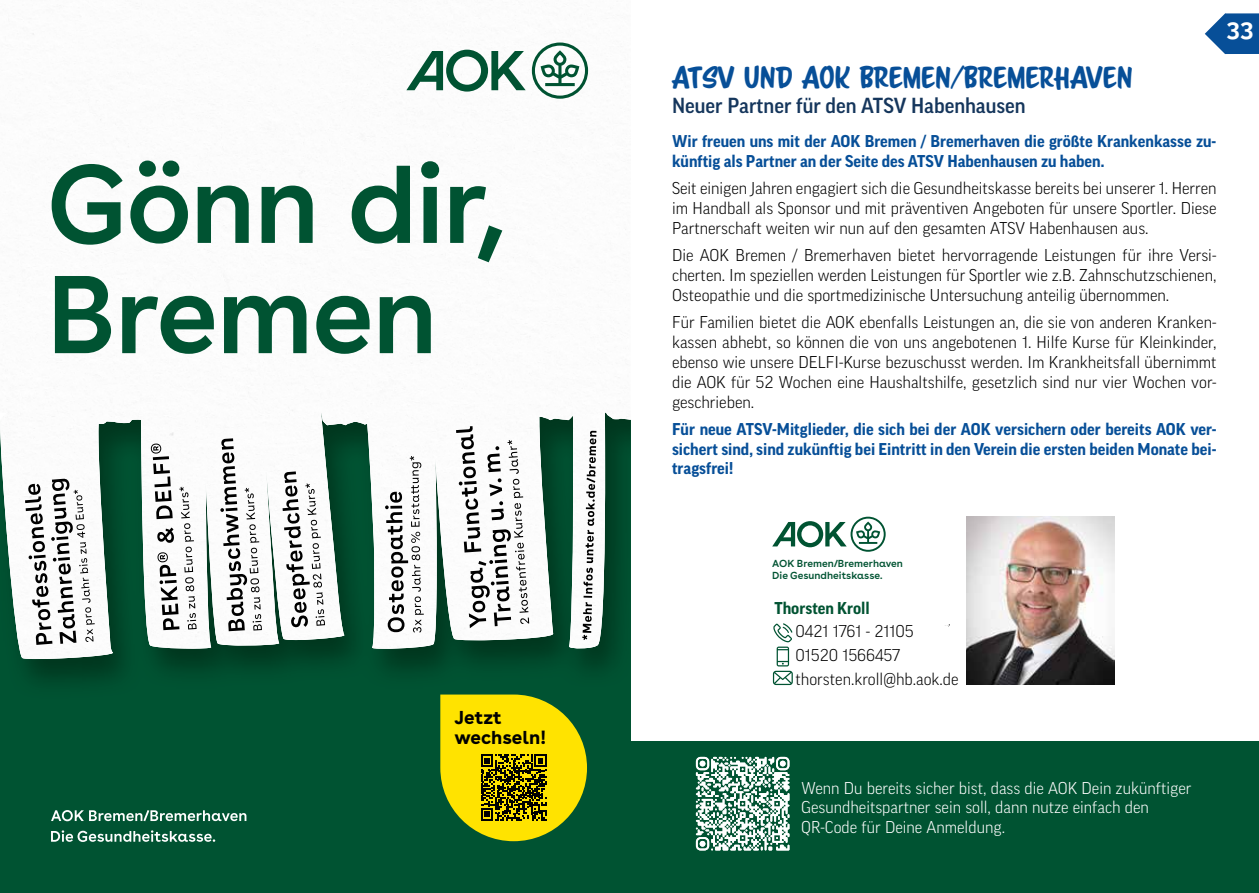
<style>
.page{position:relative;width:1259px;height:893px;background:#fff}
.page>*{position:absolute;margin:0;border:0;box-sizing:border-box;transform-origin:0 0}
.t1{font:600 110.25px/110.2px "AOK Buenos Aires";letter-spacing:-.02em;color:#005332}
.t2{font:27px "Scriptorama Markdown JF";color:#074f98}
.t3{font:700 24px "Raleway";color:#fff}
.t4{font:500 21px "Good Pro";color:#15365c}
.t5{font:700 18.6px/20px "AOK Buenos Aires";color:#000}
.t6{font:300 16.5px/19.8px "Good Pro";color:#000;text-align:justify}
.t7{font:700 16.5px/19.8px "Good Pro";color:#074f98}
.t8{font:300 16.5px/19.8px "Good Pro";color:#fff}
.t9{font:700 16.5px "Good Pro";color:#005332}
.t10{font:600 10.2px/12.3px "AOK Buenos Aires";color:#005332}
</style>
<div class="page">
<div style="left:1225px;top:13px;width:34px;height:41px;background:#074f98"></div>
<svg style="left:1204px;top:13px;width:41px;height:41px"></svg>
<div style="left:0;top:0;width:630px;height:893px;background:#005332"></div>
<img style="left:0;top:0;width:342px;height:659px">
<img style="left:341px;top:0;width:289px;height:649px">
<svg style="left:51px;top:830px;width:164px;height:12px"></svg>
<svg style="left:51px;top:810px;width:195px;height:11px"></svg>
<svg style="left:25px;top:478px;width:70px;height:167px;background:#cbcbcb"></svg>
<svg style="left:151px;top:443px;width:46px;height:187px;background:#d3d3d3"></svg>
<svg style="left:220px;top:438px;width:42px;height:193px;background:#cdcdcd"></svg>
<svg style="left:282px;top:471px;width:43px;height:156px;background:#ccc"></svg>
<svg style="left:385px;top:456px;width:39px;height:177px;background:#cecece"></svg>
<svg style="left:456px;top:426px;width:73px;height:202px;background:#d1d1d1"></svg>
<svg style="left:582px;top:431px;width:14px;height:209px;background:#c2c2c2"></svg>
<svg style="left:406px;top:43px;width:182px;height:56px"></svg>
<svg style="left:440px;top:694px;width:147px;height:147px"></svg>
<div style="left:617px;top:741px;width:642px;height:152px;background:#005332"></div>
<svg style="left:696px;top:757px;width:93px;height:93px"></svg>
<img style="left:967px;top:517px;width:147px;height:168px">
<svg style="left:773px;top:517px;width:112px;height:35px"></svg>
<svg style="left:773px;top:623px;width:20px;height:62px"></svg>
<h1 class="t1" style="left:46px;top:138px;width:460px">Gönn dir,<br>Bremen</h1>
<p class="t5" style="left:454px;top:705px;width:94px">Jetzt wechseln!</p>
<h2 class="t2" style="left:672px;top:60px;width:462px">ATSV UND AOK BREMEN/BREMERHAVEN</h2>
<p class="t4" style="left:672px;top:94px;width:355px">Neuer Partner für den ATSV Habenhausen</p>
<p class="t7" style="left:672px;top:132px;width:546px">Wir freuen uns mit der AOK Bremen / Bremerhaven die größte Krankenkasse zu&shy;künftig als Partner an der Seite des ATSV Habenhausen zu haben.</p>
<p class="t6" style="left:672px;top:179px;width:546px">Seit einigen Jahren engagiert sich die Gesundheitskasse bereits bei unserer 1. Herren im Handball als Sponsor und mit präventiven Angeboten für unsere Sportler. Diese Partnerschaft weiten wir nun auf den gesamten ATSV Habenhausen aus.</p>
<p class="t6" style="left:672px;top:246px;width:546px">Die AOK Bremen / Bremerhaven bietet hervorragende Leistungen für ihre Versi&shy;cherten. Im speziellen werden Leistungen für Sportler wie z.B. Zahnschutzschienen, Osteopathie und die sportmedizinische Untersuchung anteilig übernommen.</p>
<p class="t6" style="left:672px;top:312px;width:546px">Für Familien bietet die AOK ebenfalls Leistungen an, die sie von anderen Kranken&shy;kassen abhebt, so können die von uns angebotenen 1. Hilfe Kurse für Kleinkinder, ebenso wie unsere DELFI-Kurse bezuschusst werden. Im Krankheitsfall übernimmt die AOK für 52 Wochen eine Haushaltshilfe, gesetzlich sind nur vier Wochen vor&shy;geschrieben.</p>
<p class="t7" style="left:672px;top:419px;width:546px;text-align:justify">Für neue ATSV-Mitglieder, die sich bei der AOK versichern oder bereits AOK ver&shy;sichert sind, sind zukünftig bei Eintritt in den Verein die ersten beiden Monate bei&shy;tragsfrei!</p>
<h3 class="t3" style="left:1226px;top:14px;width:28px">33</h3>
<p class="t10" style="left:772px;top:556px;width:132px">AOK Bremen/Bremerhaven<br>Die Gesundheitskasse.</p>
<p class="t9" style="left:774px;top:599px;width:97px">Thorsten Kroll</p>
<p class="t6" style="left:795px;top:619px;width:165px;line-height:24px;text-align:left">0421 1761 - 21105<br>01520 1566457 thorsten.kroll@hb.aok.de</p>
<p class="t8" style="left:801px;top:778px;width:392px">Wenn Du bereits sicher bist, dass die AOK Dein zukünftiger<br>Gesundheitspartner sein soll, dann nutze einfach den<br>QR-Code für Deine Anmeldung.</p>
</div>
